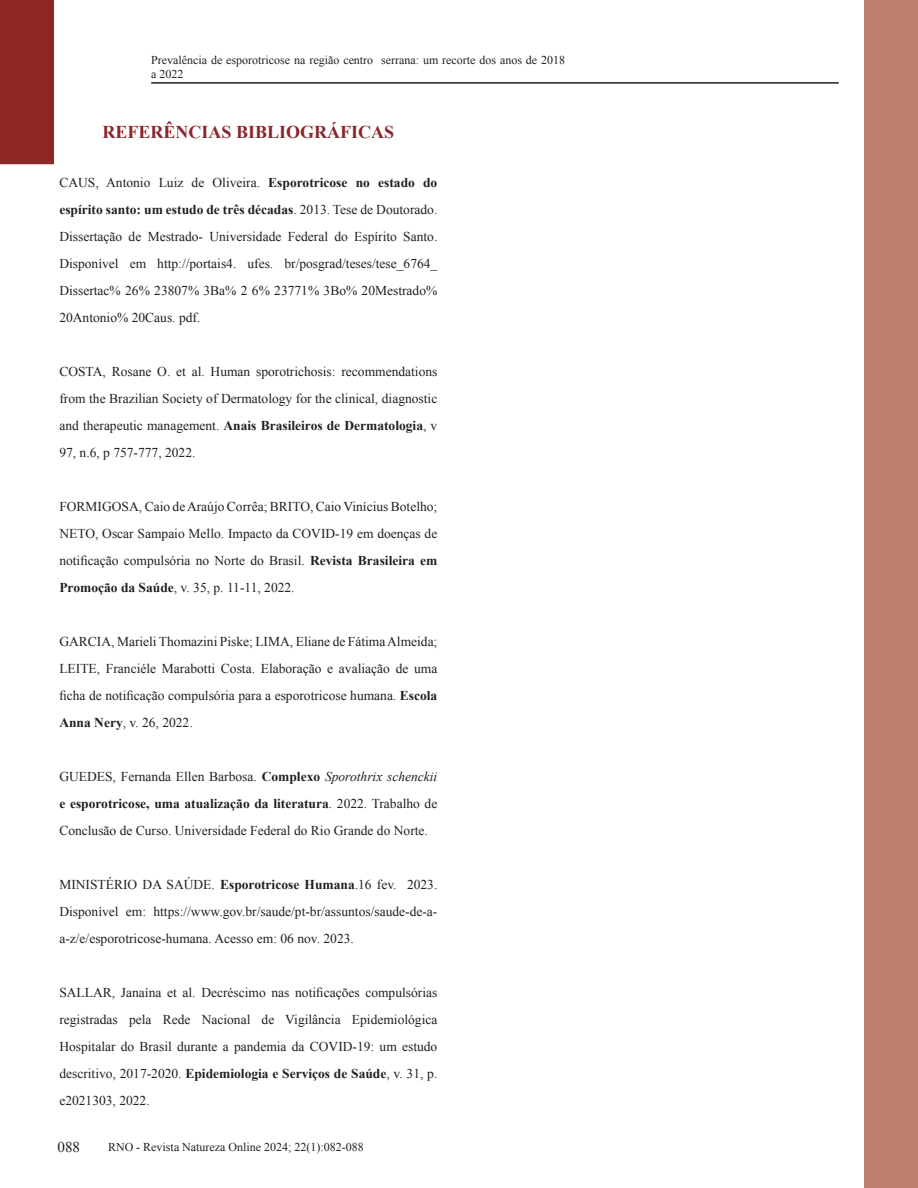
<style>
.page{position:relative;width:918px;height:1188px;background:#fff}
.page>*{position:absolute;margin:0;border:0;box-sizing:border-box;transform-origin:0 0}
.t1{font:700 18px "Times New Roman";color:#89262b}
.t2{font:15px "Times New Roman";color:#231f20}
.t3{font:13.5px/27px "Times New Roman";color:#231f20;text-align:justify}
.t4{font:12px/14.4px "Times New Roman";color:#231f20}
.s1{font-weight:700}
.s2{font-style:italic}
</style>
<div class="page">
<div style="left:1px;top:1px;width:52px;height:163px;background:#8d2725"></div>
<div style="left:0;top:0;width:54px;height:164px;border:2px solid #8d2725"></div>
<div style="left:865px;top:1px;width:52px;height:1186px;background:#be7f71"></div>
<div style="left:864px;top:0;width:54px;height:1188px;border:2px solid #be7f71"></div>
<hr style="left:151px;top:82px;width:688px;height:2px;background:#231f20">
<p class="t4" style="left:151px;top:52px;width:416px">Prevalência de esporotricose na região centro serrana: um recorte dos anos de 2018 a 2022</p>
<p class="t1" style="left:103px;top:120px;width:293px">REFERÊNCIAS BIBLIOGRÁFICAS</p>
<p class="t3" style="left:59px;top:169px;width:380px">CAUS, Antonio Luiz de Oliveira. <span class="s1">Esporotricose no estado do espírito santo: um estudo de três décadas</span>. 2013. Tese de Doutorado.<br>Dissertação de Mestrado- Universidade Federal do Espírito Santo.<br>Disponível em http://portais4. ufes. br/posgrad/teses/tese_6764_ Dissertac% 26% 23807% 3Ba% 2 6% 23771% 3Bo% 20Mestrado% 20Antonio% 20Caus. pdf.</p>
<p class="t3" style="left:59px;top:358px;width:380px">COSTA, Rosane O. et al. Human sporotrichosis: recommendations from the Brazilian Society of Dermatology for the clinical, diagnostic and therapeutic management. <span class="s1">Anais Brasileiros de Dermatologia</span>, v 97, n.6, p 757-777, 2022.</p>
<p class="t3" style="left:59px;top:493px;width:380px">FORMIGOSA, Caio de Araújo Corrêa; BRITO, Caio Vinícius Botelho; NETO, Oscar Sampaio Mello. Impacto da COVID-19 em doenças de notificação compulsória no Norte do Brasil. <span class="s1">Revista Brasileira em Promoção da Saúde</span>, v. 35, p. 11-11, 2022.</p>
<p class="t3" style="left:59px;top:628px;width:380px">GARCIA, Marieli Thomazini Piske; LIMA, Eliane de Fátima Almeida; LEITE, Franciéle Marabotti Costa. Elaboração e avaliação de uma ficha de notificação compulsória para a esporotricose humana. <span class="s1">Escola Anna Nery</span>, v. 26, 2022.</p>
<p class="t3" style="left:59px;top:763px;width:380px">GUEDES, Fernanda Ellen Barbosa. <span class="s1">Complexo</span> <span class="s2">Sporothrix schenckii </span><span class="s1">e esporotricose, uma atualização da literatura</span>. 2022. Trabalho de Conclusão de Curso. Universidade Federal do Rio Grande do Norte.</p>
<p class="t3" style="left:59px;top:871px;width:380px">MINISTÉRIO DA SAÚDE. <span class="s1">Esporotricose Humana</span>.16 fev. 2023.<br>Disponível em: https://www.gov.br/saude/pt-br/assuntos/saude-de-a&shy;a-z/e/esporotricose-humana. Acesso em: 06 nov. 2023.</p>
<p class="t3" style="left:59px;top:979px;width:380px">SALLAR, Janaína et al. Decréscimo nas notificações compulsórias registradas pela Rede Nacional de Vigilância Epidemiológica Hospitalar do Brasil durante a pandemia da COVID-19: um estudo descritivo, 2017-2020. <span class="s1">Epidemiologia e Serviços de Saúde</span>, v. 31, p. e2021303, 2022.</p>
<p class="t2" style="left:58px;top:1137px;width:24px">088</p>
<p class="t4" style="left:108px;top:1139px;width:257px">RNO - Revista Natureza Online 2024; 22(1):082-088</p>
</div>
